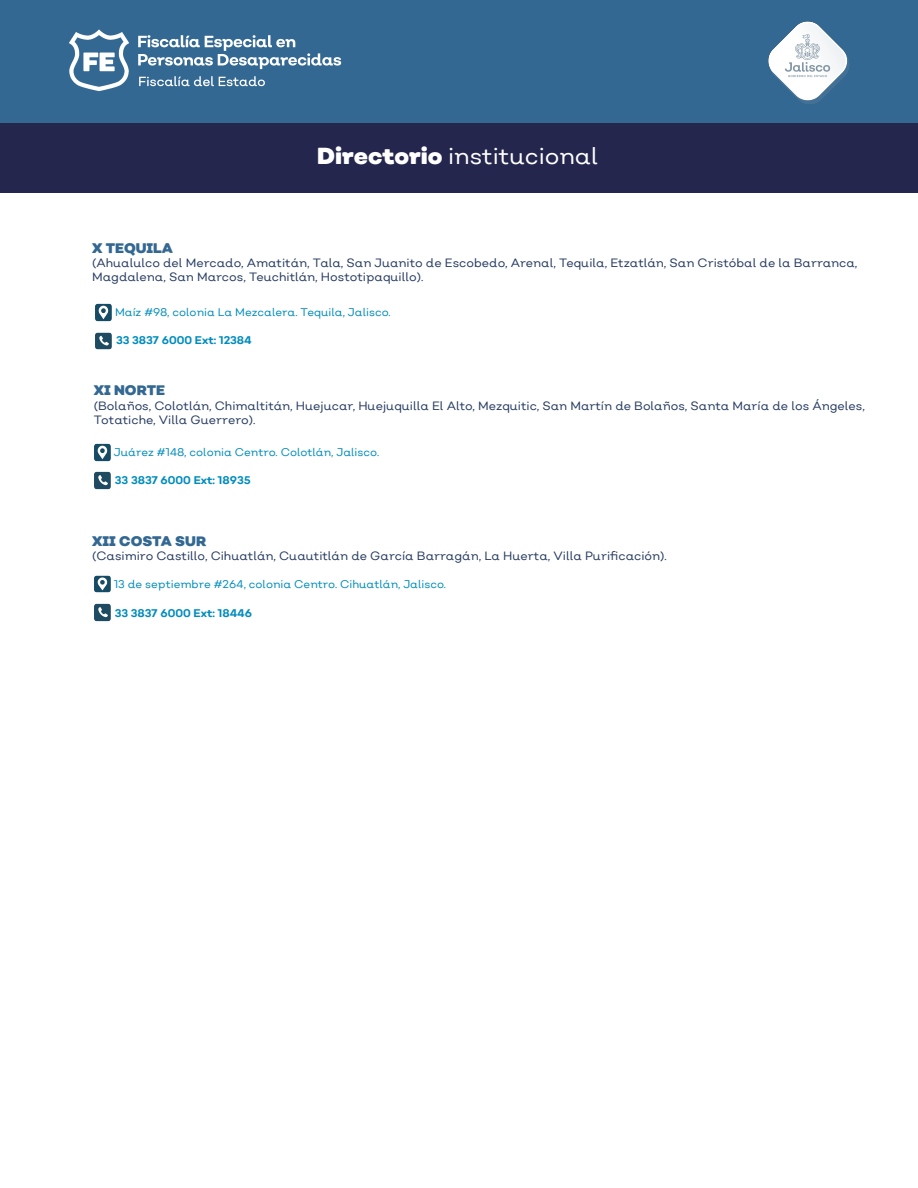
<style>
.page{position:relative;width:918px;height:1188px;background:#fff}
.page>*{position:absolute;margin:0;border:0;box-sizing:border-box;transform-origin:0 0}
.t1{font:23.1px "Nutmeg";color:#fff}
.t2{font:900 13.8px "Nutmeg";color:#336892}
.t3{font:900 12.9px "Nutmeg";color:#fff}
.t4{font:12px/14.4px "Nutmeg";color:#253a60}
.t5{font:11.1px "Nutmeg";color:#008cbc}
.t6{font:700 11.1px "Nutmeg";color:#008cbc}
.s1{font-weight:900}
</style>
<div class="page">
<div style="left:0;top:122px;width:918px;height:70px;background:#24264e"></div>
<img style="left:95px;top:332px;width:17px;height:18px">
<img style="left:95px;top:303px;width:17px;height:19px">
<img style="left:94px;top:471px;width:17px;height:19px">
<img style="left:94px;top:443px;width:17px;height:19px">
<img style="left:94px;top:603px;width:17px;height:19px">
<img style="left:94px;top:575px;width:17px;height:18px">
<div style="left:0;top:0;width:918px;height:122px;background:#336892"></div>
<img style="left:768px;top:21px;width:81px;height:83px">
<img style="left:67px;top:29px;width:277px;height:94px">
<h1 class="t1" style="left:317px;top:141px;width:283px"><span class="s1">Directorio</span> institucional</h1>
<p class="t3" style="left:288px;top:151px;width:105px">Protocolo Alba</p>
<p class="t3" style="left:417px;top:151px;width:97px">Alerta Amber</p>
<p class="t3" style="left:537px;top:152px;width:63px">SISOVID</p>
<p class="t2" style="left:92px;top:239px;width:82px">X TEQUILA</p>
<p class="t4" style="left:92px;top:255px;width:767px">(Ahualulco del Mercado, Amatitán, Tala, San Juanito de Escobedo, Arenal, Tequila, Etzatlán, San Cristóbal de la Barranca,<br>Magdalena, San Marcos, Teuchitlán, Hostotipaquillo).</p>
<p class="t5" style="left:115px;top:306px;width:277px">Maíz #98, colonia La Mezcalera. Tequila, Jalisco.</p>
<p class="t6" style="left:116px;top:333px;width:137px">33 3837 6000 Ext: 12384</p>
<p class="t2" style="left:94px;top:381px;width:73px">XI NORTE</p>
<p class="t4" style="left:94px;top:398px;width:773px">(Bolaños, Colotlán, Chimaltitán, Huejucar, Huejuquilla El Alto, Mezquitic, San Martín de Bolaños, Santa María de los Ángeles,<br>Totatiche, Villa Guerrero).</p>
<p class="t5" style="left:114px;top:445px;width:267px">Juárez #148, colonia Centro. Colotlán, Jalisco.</p>
<p class="t6" style="left:115px;top:473px;width:137px">33 3837 6000 Ext: 18935</p>
<p class="t2" style="left:92px;top:532px;width:116px">XII COSTA SUR</p>
<p class="t4" style="left:92px;top:549px;width:576px">(Casimiro Castillo, Cihuatlán, Cuautitlán de García Barragán, La Huerta, Villa Purificación).</p>
<p class="t5" style="left:114px;top:577px;width:334px">13 de septiembre #264, colonia Centro. Cihuatlán, Jalisco.</p>
<p class="t6" style="left:115px;top:606px;width:139px">33 3837 6000 Ext: 18446</p>
</div>
